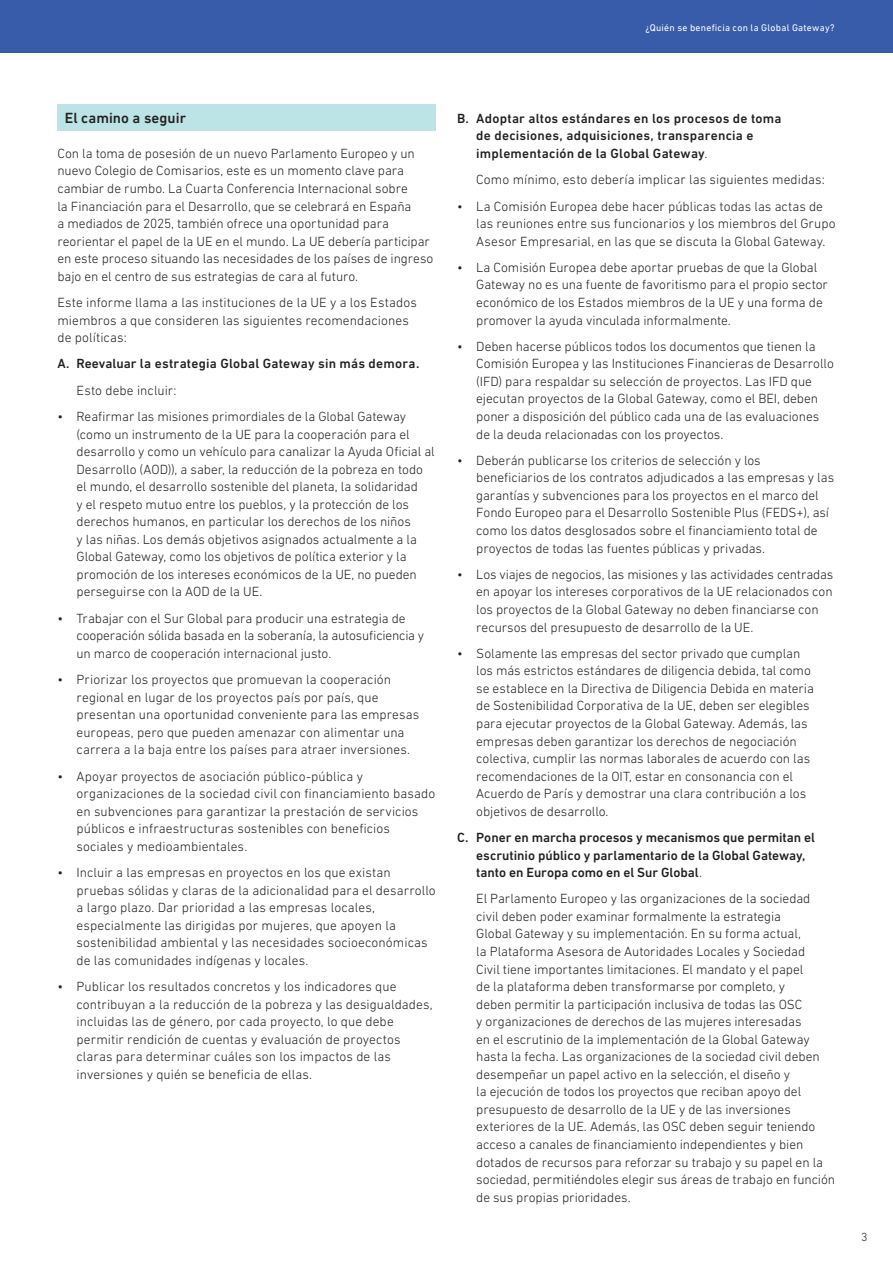
<style>
.page{position:relative;width:893px;height:1263px;background:#fff}
.page>*{position:absolute;margin:0;border:0;box-sizing:border-box;transform-origin:0 0}
.t1{font:500 15px "DIN Next LT Pro";letter-spacing:.005em;color:#231f20}
.body{font:300 13.5px/17.5px "DIN Next LT Pro";color:#231f20}
.t2{font:500 13.5px/17.5px "DIN Next LT Pro";letter-spacing:.01em;color:#231f20}
.t3{font:300 12px "DIN Next LT Pro";color:#231f20}
.t4{font:9.75px "DIN Next LT Pro";letter-spacing:.03em;color:#fff}
.s1{font-weight:300}
</style>
<div class="page">
<div style="left:0;top:0;width:893px;height:53px;background:#385caa"></div>
<div style="left:57px;top:105px;width:379px;height:26px;background:#bce3e5"></div>
<p class="t4" style="left:645px;top:22px;width:191px">¿Quién se beneficia con la Global Gateway?</p>
<h1 class="t1" style="left:65px;top:109px;width:123px">El camino a seguir</h1>
<p class="body" style="left:57px;top:144px;width:378px">Con la toma de posesión de un nuevo Parlamento Europeo y un nuevo Colegio de Comisarios, este es un momento clave para cambiar de rumbo. La Cuarta Conferencia Internacional sobre<br>la Financiación para el Desarrollo, que se celebrará en España<br>a mediados de 2025, también ofrece una oportunidad para reorientar el papel de la UE en el mundo. La UE debería participar en este proceso situando las necesidades de los países de ingreso bajo en el centro de sus estrategias de cara al futuro.</p>
<p class="body" style="left:57px;top:293px;width:361px">Este informe llama a las instituciones de la UE y a los Estados miembros a que consideren las siguientes recomendaciones de políticas:</p>
<p class="t2" style="left:57px;top:355px;width:363px">A. Reevaluar la estrategia Global Gateway sin más demora.</p>
<p class="body" style="left:77px;top:381px;width:102px">Esto debe incluir:</p>
<p class="body" style="left:77px;top:407px;width:360px;text-indent:-19px">• Reafirmar las misiones primordiales de la Global Gateway (como un instrumento de la UE para la cooperación para el desarrollo y como un vehículo para canalizar la Ayuda Oficial al Desarrollo (AOD)), a saber, la reducción de la pobreza en todo el mundo, el desarrollo sostenible del planeta, la solidaridad<br>y el respeto mutuo entre los pueblos, y la protección de los derechos humanos, en particular los derechos de los niños<br>y las niñas. Los demás objetivos asignados actualmente a la Global Gateway, como los objetivos de política exterior y la promoción de los intereses económicos de la UE, no pueden perseguirse con la AOD de la UE.</p>
<p class="body" style="left:77px;top:609px;width:349px;text-indent:-19px">• Trabajar con el Sur Global para producir una estrategia de cooperación sólida basada en la soberanía, la autosuficiencia y un marco de cooperación internacional justo.</p>
<p class="body" style="left:77px;top:671px;width:344px;text-indent:-19px">• Priorizar los proyectos que promuevan la cooperación regional en lugar de los proyectos país por país, que presentan una oportunidad conveniente para las empresas europeas, pero que pueden amenazar con alimentar una carrera a la baja entre los países para atraer inversiones.</p>
<p class="body" style="left:77px;top:767px;width:360px;text-indent:-19px">• Apoyar proyectos de asociación público-pública y organizaciones de la sociedad civil con financiamiento basado en subvenciones para garantizar la prestación de servicios públicos e infraestructuras sostenibles con beneficios sociales y medioambientales.</p>
<p class="body" style="left:77px;top:863px;width:361px;text-indent:-19px">• Incluir a las empresas en proyectos en los que existan pruebas sólidas y claras de la adicionalidad para el desarrollo a largo plazo. Dar prioridad a las empresas locales, especialmente las dirigidas por mujeres, que apoyen la sostenibilidad ambiental y las necesidades socioeconómicas de las comunidades indígenas y locales.</p>
<p class="body" style="left:77px;top:977px;width:358px;text-indent:-19px">• Publicar los resultados concretos y los indicadores que contribuyan a la reducción de la pobreza y las desigualdades, incluidas las de género, por cada proyecto, lo que debe permitir rendición de cuentas y evaluación de proyectos claras para determinar cuáles son los impactos de las inversiones y quién se beneficia de ellas.</p>
<p class="t2" style="left:476px;top:109px;width:307px;text-indent:-19px">B. Adoptar altos estándares en los procesos de toma de decisiones, adquisiciones, transparencia e implementación de la Global Gateway<span class="s1">.</span></p>
<p class="body" style="left:476px;top:171px;width:350px">Como mínimo, esto debería implicar las siguientes medidas:</p>
<p class="body" style="left:476px;top:197px;width:361px;text-indent:-19px">• La Comisión Europea debe hacer públicas todas las actas de las reuniones entre sus funcionarios y los miembros del Grupo<br>Asesor Empresarial, en las que se discuta la Global Gateway.</p>
<p class="body" style="left:476px;top:258px;width:353px;text-indent:-19px">• La Comisión Europea debe aportar pruebas de que la Global Gateway no es una fuente de favoritismo para el propio sector económico de los Estados miembros de la UE y una forma de promover la ayuda vinculada informalmente.</p>
<p class="body" style="left:476px;top:337px;width:359px;text-indent:-19px">• Deben hacerse públicos todos los documentos que tienen la Comisión Europea y las Instituciones Financieras de Desarrollo (IFD) para respaldar su selección de proyectos. Las IFD que ejecutan proyectos de la Global Gateway, como el BEI, deben poner a disposición del público cada una de las evaluaciones de la deuda relacionadas con los proyectos.</p>
<p class="body" style="left:476px;top:451px;width:359px;text-indent:-19px">• Deberán publicarse los criterios de selección y los beneficiarios de los contratos adjudicados a las empresas y las garantías y subvenciones para los proyectos en el marco del Fondo Europeo para el Desarrollo Sostenible Plus (FEDS+), así como los datos desglosados sobre el financiamiento total de proyectos de todas las fuentes públicas y privadas.</p>
<p class="body" style="left:476px;top:565px;width:359px;text-indent:-19px">• Los viajes de negocios, las misiones y las actividades centradas en apoyar los intereses corporativos de la UE relacionados con los proyectos de la Global Gateway no deben financiarse con recursos del presupuesto de desarrollo de la UE.</p>
<p class="body" style="left:476px;top:644px;width:339px;text-indent:-19px">• Solamente las empresas del sector privado que cumplan los más estrictos estándares de diligencia debida, tal como se establece en la Directiva de Diligencia Debida en materia de Sostenibilidad Corporativa de la UE, deben ser elegibles para ejecutar proyectos de la Global Gateway. Además, las empresas deben garantizar los derechos de negociación colectiva, cumplir las normas laborales de acuerdo con las recomendaciones de la OIT, estar en consonancia con el Acuerdo de París y demostrar una clara contribución a los objetivos de desarrollo.</p>
<p class="t2" style="left:476px;top:828px;width:340px;text-indent:-19px">C. Poner en marcha procesos y mecanismos que permitan el escrutinio público y parlamentario de la Global Gateway, tanto en Europa como en el Sur Global<span class="s1">.</span></p>
<p class="body" style="left:476px;top:890px;width:360px">El Parlamento Europeo y las organizaciones de la sociedad civil deben poder examinar formalmente la estrategia<br>Global Gateway y su implementación. En su forma actual,<br>la Plataforma Asesora de Autoridades Locales y Sociedad<br>Civil tiene importantes limitaciones. El mandato y el papel<br>de la plataforma deben transformarse por completo, y<br>deben permitir la participación inclusiva de todas las OSC<br>y organizaciones de derechos de las mujeres interesadas<br>en el escrutinio de la implementación de la Global Gateway hasta la fecha. Las organizaciones de la sociedad civil deben desempeñar un papel activo en la selección, el diseño y<br>la ejecución de todos los proyectos que reciban apoyo del presupuesto de desarrollo de la UE y de las inversiones exteriores de la UE. Además, las OSC deben seguir teniendo acceso a canales de financiamiento independientes y bien dotados de recursos para reforzar su trabajo y su papel en la sociedad, permitiéndoles elegir sus áreas de trabajo en función de sus propias prioridades.</p>
<p class="t3" style="left:861px;top:1230px;width:8px">3</p>
</div>
